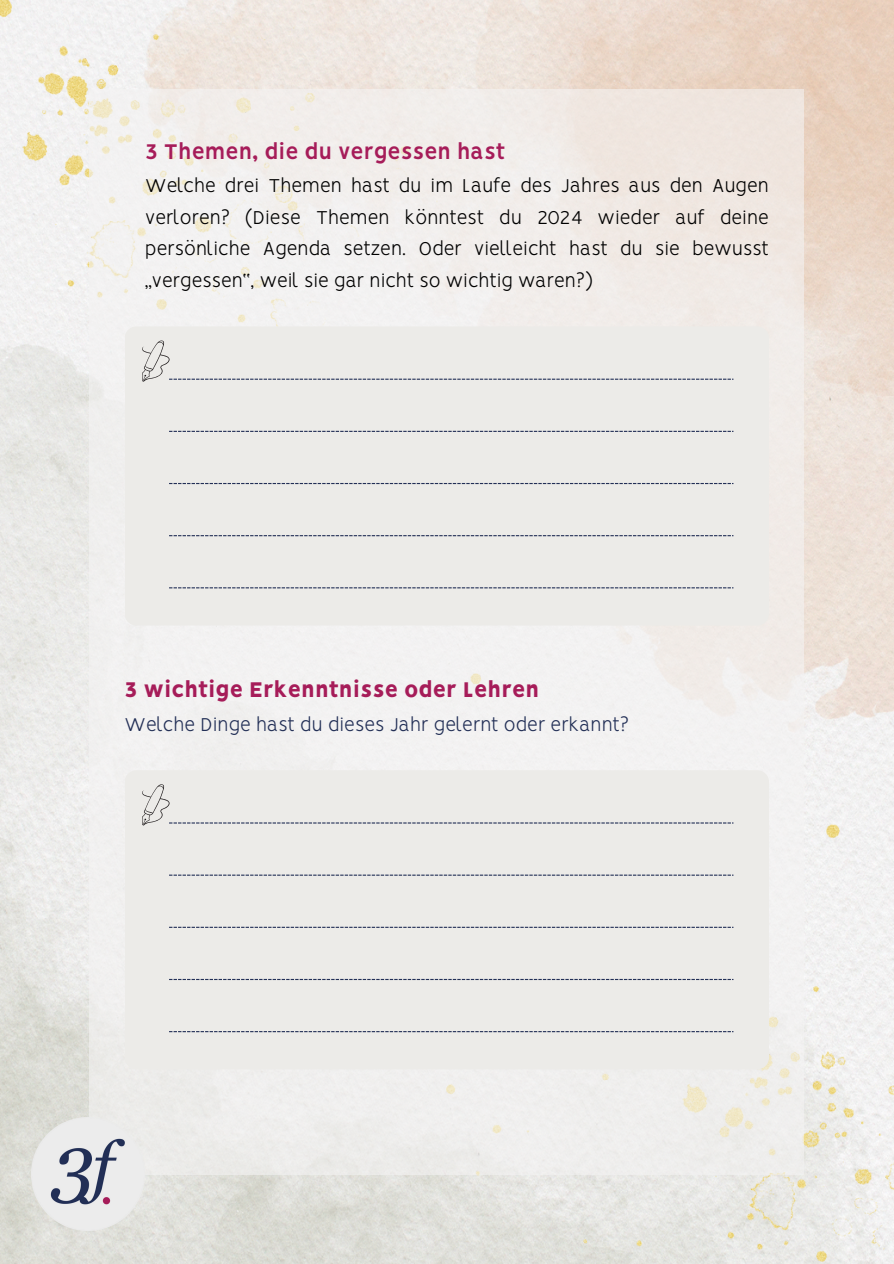
<style>
.page{position:relative;width:894px;height:1264px;background:#fff}
.page>*{position:absolute;margin:0;border:0;box-sizing:border-box;transform-origin:0 0}
.t1{font:800 24px "Vision";color:#a61c59}
.t2{font:700 24px "Vision";color:#a61c59}
.t3{font:300 21px/31.5px "Vision";color:#000;text-align:justify}
.t4{font:300 21px "Vision";color:#222f56}
</style>
<div class="page">
<img style="left:0;top:0;width:893px;height:1263px">
<img style="left:0;top:0;width:502px;height:516px">
<img style="left:446px;top:674px;width:447px;height:589px">
<div style="left:89px;top:89px;width:715px;height:1085px;background:#f4f3f3"></div>
<img style="left:32px;top:1117px;width:112px;height:113px">
<div style="left:125px;top:326px;width:643px;height:299px;background:#ecebe8;border-radius:12px"></div>
<svg style="left:142px;top:340px;width:591px;height:42px"></svg>
<svg style="left:169px;top:431px;width:564px;height:1px"></svg>
<svg style="left:169px;top:483px;width:564px;height:1px"></svg>
<svg style="left:169px;top:535px;width:564px;height:1px"></svg>
<svg style="left:169px;top:587px;width:564px;height:1px"></svg>
<div style="left:125px;top:770px;width:643px;height:299px;background:#ecebe8;border-radius:12px"></div>
<svg style="left:142px;top:784px;width:591px;height:41px"></svg>
<svg style="left:169px;top:874px;width:564px;height:1px"></svg>
<svg style="left:169px;top:926px;width:564px;height:1px"></svg>
<svg style="left:169px;top:978px;width:564px;height:2px"></svg>
<svg style="left:169px;top:1031px;width:564px;height:1px"></svg>
<h1 class="t2" style="left:145px;top:140px;width:361px">3 Themen, die du vergessen hast</h1>
<h1 class="t3" style="left:145px;top:171px;width:625px">Welche drei Themen hast du im Laufe des Jahres aus den Augen verloren? (Diese Themen könntest du 2024 wieder auf deine persönliche Agenda setzen. Oder vielleicht hast du sie bewusst „vergessen“, weil sie gar nicht so wichtig waren?)</h1>
<p class="t1" style="left:125px;top:679px;width:416px">3 wichtige Erkenntnisse oder Lehren</p>
<p class="t4" style="left:125px;top:715px;width:505px">Welche Dinge hast du dieses Jahr gelernt oder erkannt?</p>
</div>
